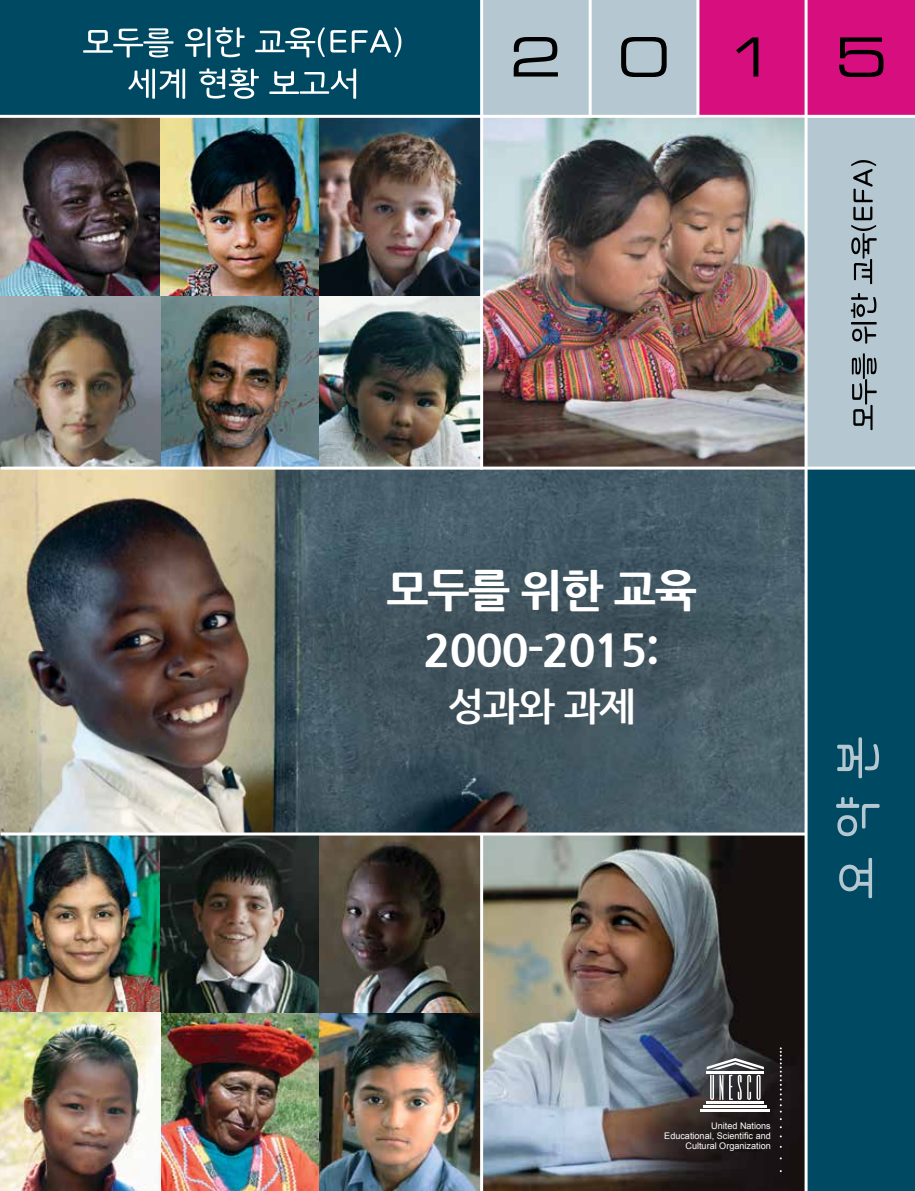
<style>
.page{position:relative;width:915px;height:1191px;background:#fff}
.page>*{position:absolute;margin:0;border:0;box-sizing:border-box;transform-origin:0 0}
.t1{font:54px "Eurostile LT Std Ex 2";color:#000}
.t2{font:800 45px/60px "Nanum Gothic";letter-spacing:-.03em;color:#fff;text-align:center}
.t3{font:700 39px "Nanum Gothic";color:#fff}
.t4{font:9.15px/9.9px "Arial";color:#fff;text-align:right}
</style>
<div class="page">
<img style="left:0;top:118px;width:804px;height:716px">
<img style="left:0;top:1013px;width:480px;height:178px">
<img style="left:0;top:834px;width:319px;height:179px">
<div style="left:697px;top:0;width:217px;height:117px;background:#d70f7e"></div>
<div style="left:0;top:0;width:481px;height:116px;background:#004963"></div>
<div style="left:483px;top:0;width:215px;height:117px;background:#b5c7d1"></div>
<div style="left:805px;top:465px;width:109px;height:726px;background:#004963"></div>
<div style="left:805px;top:116px;width:109px;height:352px;background:#b5c7d1"></div>
<img style="left:483px;top:835px;width:321px;height:356px">
<svg style="left:779px;top:1047px;width:2px;height:65px"></svg>
<hr style="left:706px;top:1101px;width:57px;height:2px;background:#fff">
<hr style="left:703px;top:1105px;width:63px;height:2px;background:#fff">
<hr style="left:700px;top:1109px;width:69px;height:2px;background:#fff">
<svg style="left:706px;top:1058px;width:57px;height:41px"></svg>
<img style="left:319px;top:835px;width:161px;height:178px">
<hr style="left:0;top:115px;width:914px;height:3px;background:#fff">
<hr style="left:1px;top:832px;width:805px;height:3px;background:#fff">
<hr style="left:480px;top:0;width:3px;height:469px;background:#fff">
<hr style="left:804px;top:0;width:3px;height:1191px;background:#fff">
<hr style="left:588px;top:0;width:3px;height:117px;background:#fff">
<hr style="left:696px;top:0;width:3px;height:116px;background:#fff">
<hr style="left:1px;top:466px;width:913px;height:3px;background:#fff">
<svg style="left:83px;top:28px;width:90px;height:30px"></svg>
<svg style="left:185px;top:27px;width:59px;height:31px"></svg>
<svg style="left:255px;top:27px;width:146px;height:31px"></svg>
<svg style="left:128px;top:69px;width:57px;height:30px"></svg>
<svg style="left:199px;top:68px;width:60px;height:31px"></svg>
<svg style="left:269px;top:68px;width:87px;height:31px"></svg>
<svg style="left:851px;top:353px;width:25px;height:77px"></svg>
<svg style="left:850px;top:293px;width:26px;height:51px"></svg>
<svg style="left:851px;top:160px;width:25px;height:124px"></svg>
<svg style="left:839px;top:858px;width:32px;height:40px"></svg>
<svg style="left:836px;top:797px;width:43px;height:39px"></svg>
<svg style="left:837px;top:737px;width:41px;height:41px"></svg>
<h1 class="t1" style="left:509px;top:20px;width:162px">2 0</h1>
<h1 class="t1" style="left:834px;top:20px;width:54px">5</h1>
<h1 class="t1" style="left:725px;top:20px;width:54px">1</h1>
<h2 class="t2" style="left:386px;top:561px;width:312px">모두를 위한 교육<br>2000-2015:</h2>
<h3 class="t3" style="left:447px;top:687px;width:190px">성과와 과제</h3>
<p class="t4" style="left:664px;top:1120px;width:108px">United Nations<br>Educational, Scientific and<br>Cultural Organization</p>
</div>
